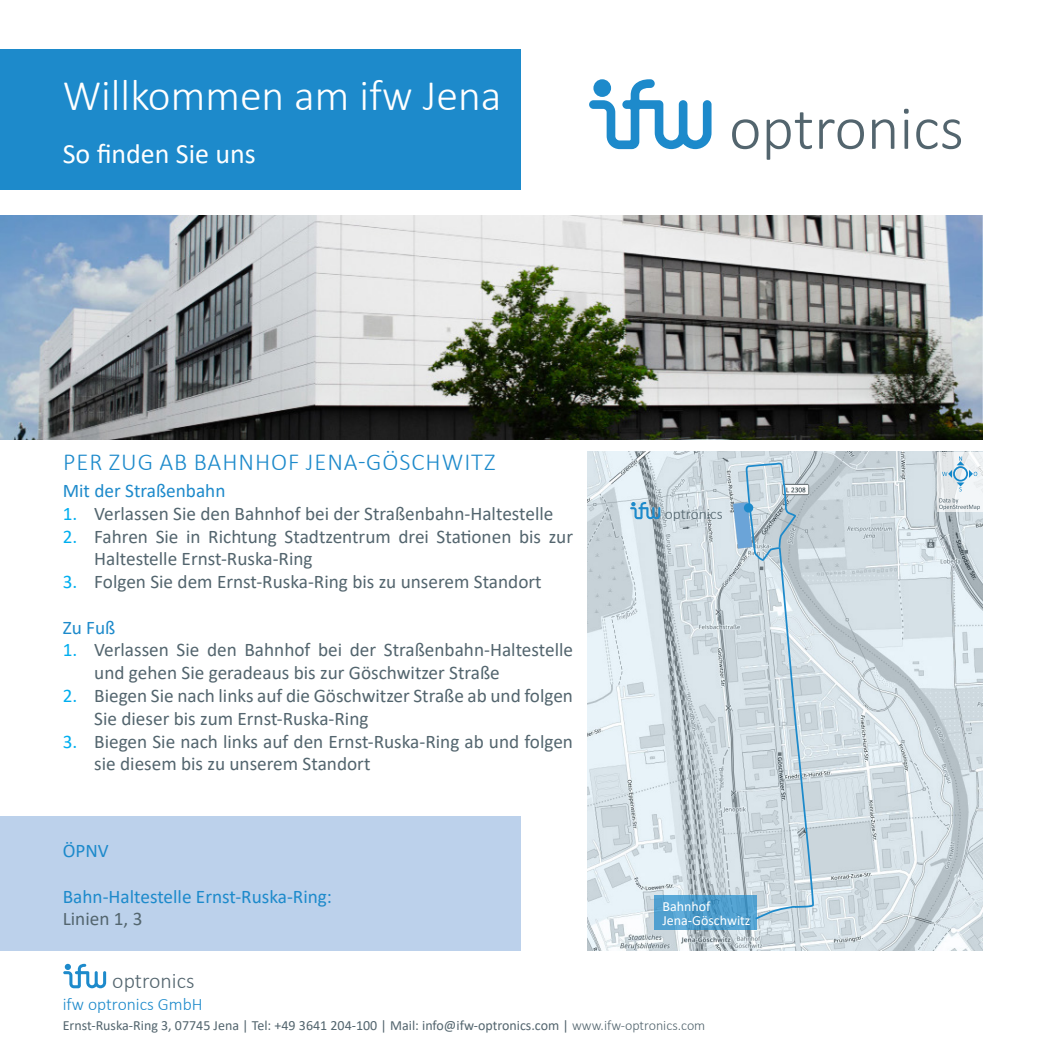
<style>
.page{position:relative;width:1042px;height:1042px;background:#fff}
.page>*{position:absolute;margin:0;border:0;box-sizing:border-box;transform-origin:0 0}
.t1{font:300 62.3px "Calibri";color:#53656e}
.t2{font:300 43.75px "Calibri";color:#fff}
.t3{font:28px "Calibri";color:#fff}
.t4{font:300 24.5px "Calibri";letter-spacing:.04em;color:#1d8acb}
.t5{font:300 21.88px "Calibri";color:#53656e}
.t6{font:19.25px/22.8px "Calibri";color:#53656e}
.t7{font:19.25px "Calibri";color:#1d8acb}
.t8{font:300 17.5px "Calibri";color:#1d8acb}
.t9{font:300 15.4px "Calibri";color:#53656e}
.t10{font:14px "Calibri";color:#53656e}
.t11{font:14px "Calibri";color:#fff}
.s1{color:#00aeef}
.s2{font-weight:300}
</style>
<div class="page">
<svg style="left:63px;top:964px;width:43px;height:24px"></svg>
<div style="left:0;top:817px;width:521px;height:134px;background:#bcd1eb"></div>
<div style="left:0;top:50px;width:521px;height:140px;background:#1d8acb"></div>
<img style="left:587px;top:452px;width:395px;height:499px">
<svg style="left:937px;top:452px;width:46px;height:59px"></svg>
<svg style="left:942px;top:456px;width:35px;height:35px"></svg>
<svg style="left:939px;top:498px;width:41px;height:12px"></svg>
<svg style="left:733px;top:461px;width:83px;height:459px;background:#c6d4dc"></svg>
<div style="left:744px;top:503px;width:9px;height:9px;background:#1d8acb;border-radius:50%"></div>
<svg style="left:654px;top:895px;width:103px;height:35px;background:#4f9ecd"></svg>
<img style="left:0;top:215px;width:982px;height:224px">
<svg style="left:630px;top:502px;width:30px;height:17px"></svg>
<svg style="left:589px;top:79px;width:122px;height:70px"></svg>
<p class="t2" style="left:63px;top:69px;width:440px">Willkommen am ifw Jena</p>
<p class="t3" style="left:63px;top:134px;width:195px">So finden Sie uns</p>
<p class="t1" style="left:729px;top:89px;width:236px">optronics</p>
<p class="t4" style="left:63px;top:447px;width:434px">PER ZUG AB BAHNHOF JENA-GÖSCHWITZ</p>
<p class="t7" style="left:63px;top:477px;width:164px">Mit der Straßenbahn</p>
<p class="t6" style="left:63px;top:502px;width:492px"><span class="s1">1.</span> Verlassen Sie den Bahnhof bei der Straßenbahn-Haltestelle</p>
<p class="t6" style="left:94px;top:524px;width:480px;text-indent:-32px"><span class="s1">2.</span> Fahren Sie in Richtung Stadtzentrum drei Stationen bis zur<br>Haltestelle Ernst-Ruska-Ring</p>
<p class="t6" style="left:63px;top:570px;width:480px"><span class="s1">3.</span> Folgen Sie dem Ernst-Ruska-Ring bis zu unserem Standort</p>
<p class="t7" style="left:63px;top:614px;width:54px">Zu Fuß</p>
<p class="t6" style="left:94px;top:638px;width:480px;text-indent:-32px"><span class="s1">1.</span> Verlassen Sie den Bahnhof bei der Straßenbahn-Haltestelle und gehen Sie geradeaus bis zur Göschwitzer Straße</p>
<p class="t6" style="left:94px;top:684px;width:480px;text-indent:-32px"><span class="s1">2.</span> Biegen Sie nach links auf die Göschwitzer Straße ab und folgen<br>Sie dieser bis zum Ernst-Ruska-Ring</p>
<p class="t6" style="left:94px;top:729px;width:480px;text-indent:-32px"><span class="s1">3.</span> Biegen Sie nach links auf den Ernst-Ruska-Ring ab und folgen sie diesem bis zu unserem Standort</p>
<p class="t7" style="left:63px;top:837px;width:48px">ÖPNV</p>
<p class="t7" style="left:63px;top:883px;width:271px">Bahn-Haltestelle Ernst-Ruska-Ring:</p>
<p class="t6" style="left:63px;top:907px;width:81px">Linien 1, 3</p>
<p class="t5" style="left:112px;top:967px;width:84px">optronics</p>
<p class="t9" style="left:665px;top:504px;width:59px">optronics</p>
<p class="t11" style="left:662px;top:896px;width:50px">Bahnhof</p>
<p class="t11" style="left:662px;top:910px;width:90px">Jena-Göschwitz</p>
<p class="t8" style="left:63px;top:993px;width:141px">ifw optronics GmbH</p>
<p class="t10" style="left:63px;top:1015px;width:644px">Ernst-Ruska-Ring 3, 07745 Jena | Tel: +49 3641 204-100 | Mail: info@ifw-optronics.com | <span class="s2">www.ifw-optronics.com</span></p>
</div>
